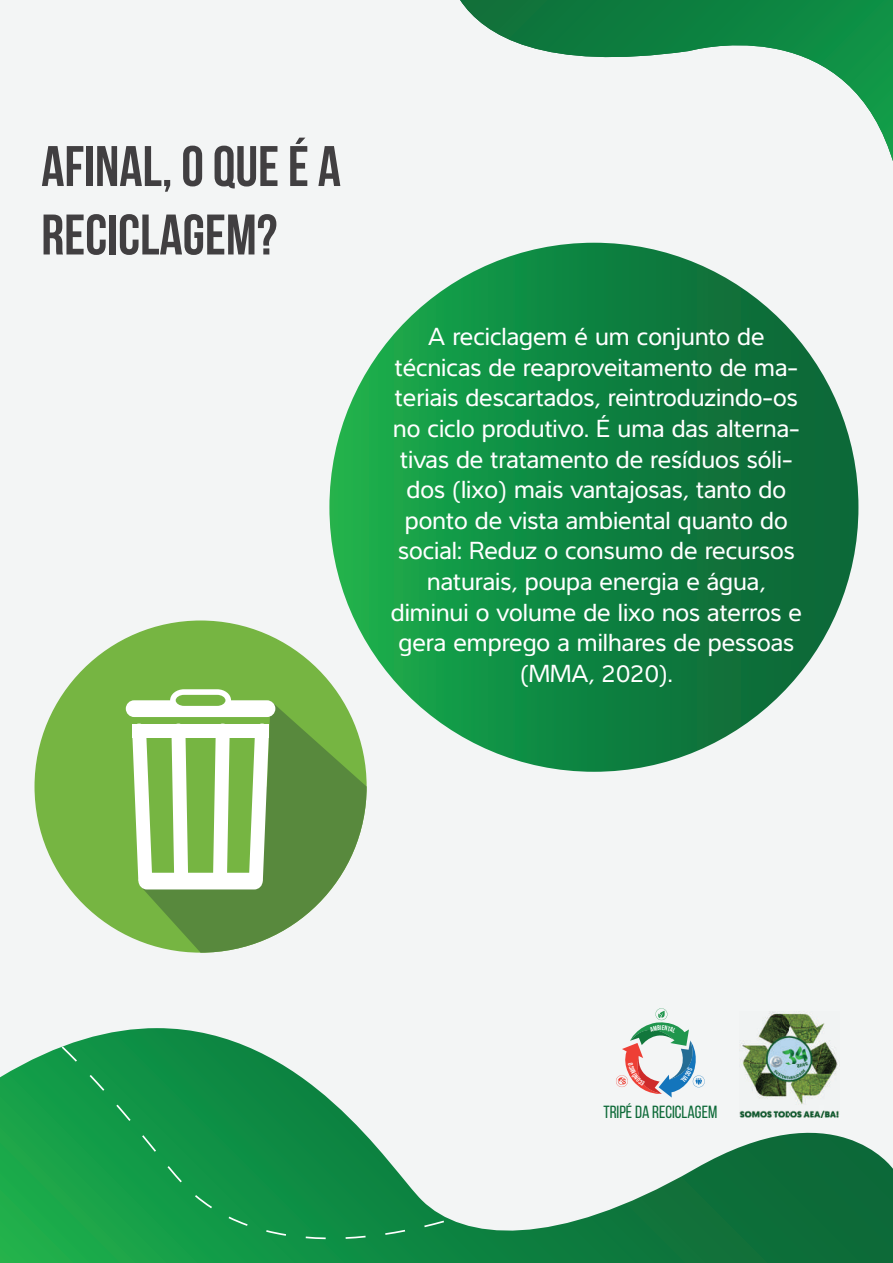
<style>
.page{position:relative;width:893px;height:1263px;background:#f3f5f5}
.page>*{position:absolute;margin:0;border:0;box-sizing:border-box;transform-origin:0 0}
.t1{font:700 57px/68.4px "Bebas Neue";color:#413f41}
.t2{font:25.5px/30.6px "Interval Sans Pro";color:#fff;text-align:center}
.t3{font:17.55px "Bebas Neue";color:#0d6a38}
</style>
<div class="page">
<svg style="left:460px;top:0;width:433px;height:161px"></svg>
<svg style="left:0;top:1028px;width:893px;height:222px"></svg>
<svg style="left:167px;top:1166px;width:15px;height:16px"></svg>
<svg style="left:195px;top:1195px;width:17px;height:13px"></svg>
<svg style="left:142px;top:1135px;width:14px;height:17px"></svg>
<svg style="left:266px;top:1230px;width:20px;height:6px"></svg>
<svg style="left:62px;top:1046px;width:15px;height:16px"></svg>
<svg style="left:116px;top:1105px;width:15px;height:16px"></svg>
<svg style="left:90px;top:1075px;width:14px;height:16px"></svg>
<svg style="left:229px;top:1216px;width:19px;height:10px"></svg>
<svg style="left:346px;top:1236px;width:20px;height:3px"></svg>
<svg style="left:306px;top:1236px;width:20px;height:3px"></svg>
<svg style="left:385px;top:1230px;width:20px;height:5px"></svg>
<svg style="left:424px;top:1220px;width:20px;height:7px"></svg>
<div style="left:329px;top:243px;width:529px;height:529px;background:linear-gradient(to right,#1bae4e,#085e35);border-radius:264px"></div>
<div style="left:35px;top:620px;width:332px;height:333px;background:#76b542;border-radius:50%"></div>
<svg style="left:140px;top:701px;width:227px;height:252px;fill:#58893d"></svg>
<div style="left:126px;top:700px;width:149px;height:17px;background:#fff;border-radius:8px"></div>
<svg style="left:170px;top:689px;width:61px;height:17px"></svg>
<svg style="left:132px;top:737px;width:20px;height:149px"></svg>
<div style="left:132px;top:723px;width:137px;height:14px;background:#fff"></div>
<div style="left:139px;top:873px;width:124px;height:16px;background:#fff;border-radius:8px"></div>
<svg style="left:171px;top:723px;width:17px;height:150px"></svg>
<svg style="left:195px;top:723px;width:74px;height:165px"></svg>
<img style="left:740px;top:1011px;width:99px;height:107px">
<svg style="left:616px;top:1008px;width:89px;height:89px"></svg>
<h1 class="t1" style="left:41px;top:131px;width:301px">aFINAL, O QUE É A<br>RECICLAGEM?</h1>
<p class="t2" style="left:391px;top:320px;width:413px">A reciclagem é um conjunto de técnicas de reaproveitamento de ma&shy;teriais descartados, reintroduzindo-os no ciclo produtivo. É uma das alterna&shy;tivas de tratamento de resíduos sóli&shy;dos (lixo) mais vantajosas, tanto do ponto de vista ambiental quanto do social: Reduz o consumo de recursos naturais, poupa energia e água, diminui o volume de lixo nos aterros e gera emprego a milhares de pessoas (MMA, 2020).</p>
<p class="t3" style="left:603px;top:1102px;width:115px">TRIPÉ DA RECICLAGEM</p>
</div>
